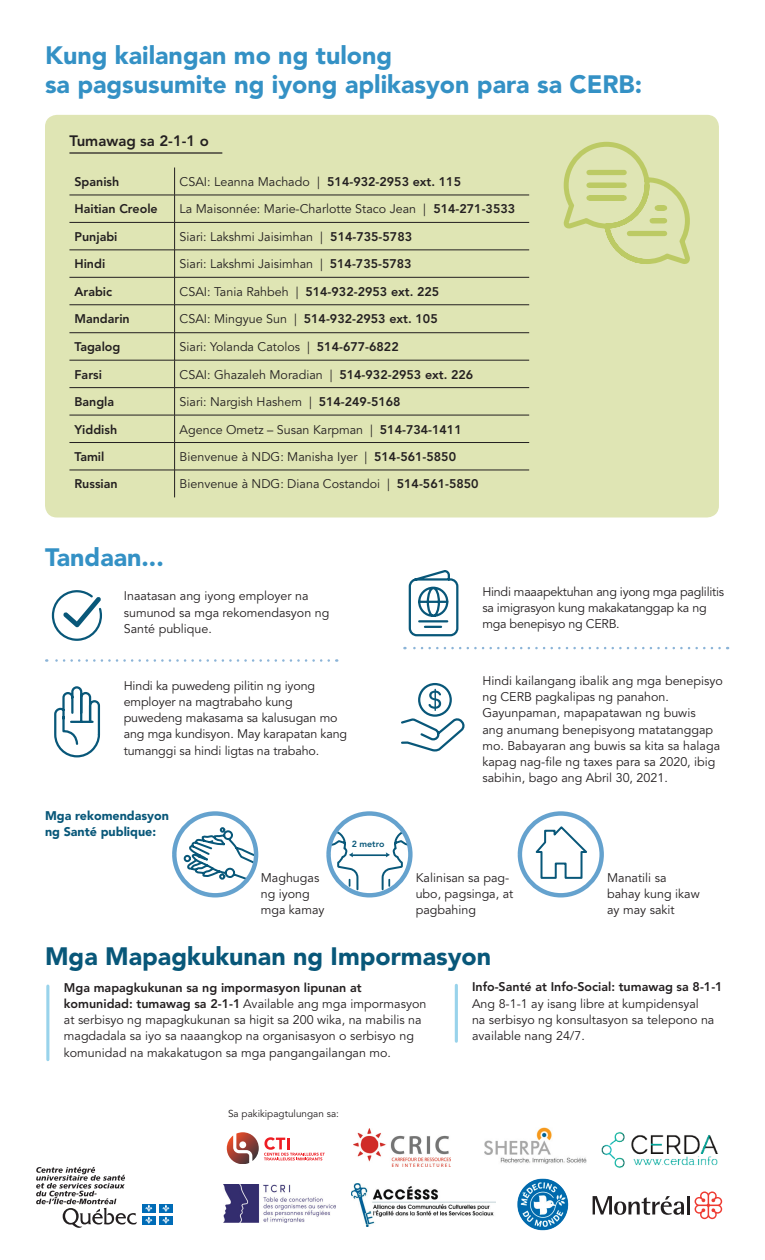
<style>
.page{position:relative;width:765px;height:1260px;background:#fff}
.page>*{position:absolute;margin:0;border:0;box-sizing:border-box;transform-origin:0 0}
.t1{font:900 25px/28.8px "Avenir LT Std";color:#3491c5}
.t2{font:900 25px "Avenir LT Std";color:#085779}
.t3{font:800 15px "Avenir LT Std";color:#231f20}
.t4{font:12.5px/16.2px "Avenir LT Std";color:#231f20}
.t5{font:800 12.5px "Avenir LT Std";color:#231f20}
.t6{font:12.5px/16.2px "Avenir LT Std";letter-spacing:-.02em;color:#231f20}
.t7{font:900 12.5px/16.2px "Avenir LT Std";color:#085779}
.t8{font:10px "Avenir LT Std";color:#231f20}
.t9{font:800 8.88px "Avenir LT Std";color:#085779}
.s1{font-weight:800}
.s2{font-weight:400}
</style>
<div class="page">
<svg style="left:46px;top:811px;width:558px;height:250px"></svg>
<div style="left:45px;top:115px;width:674px;height:403px;background:#dfe5b4;border-radius:12px"></div>
<hr style="left:175px;top:195px;width:354px;height:1px;background:#231f20">
<hr style="left:175px;top:222px;width:354px;height:1px;background:#231f20">
<hr style="left:175px;top:250px;width:354px;height:1px;background:#231f20">
<hr style="left:175px;top:277px;width:354px;height:1px;background:#231f20">
<hr style="left:175px;top:305px;width:354px;height:1px;background:#231f20">
<hr style="left:175px;top:333px;width:354px;height:1px;background:#231f20">
<hr style="left:175px;top:360px;width:354px;height:1px;background:#231f20">
<hr style="left:175px;top:387px;width:354px;height:1px;background:#231f20">
<hr style="left:175px;top:415px;width:354px;height:1px;background:#231f20">
<hr style="left:175px;top:442px;width:354px;height:1px;background:#231f20">
<hr style="left:175px;top:470px;width:354px;height:1px;background:#231f20">
<svg style="left:404px;top:647px;width:316px;height:2px"></svg>
<hr style="left:46px;top:986px;width:3px;height:74px;background:#99d3eb">
<hr style="left:455px;top:985px;width:3px;height:56px;background:#99d3eb">
<svg style="left:563px;top:141px;width:127px;height:123px"></svg>
<svg style="left:408px;top:570px;width:51px;height:67px"></svg>
<div style="left:518px;top:811px;width:86px;height:86px;border:4px solid #65a2ce;border-radius:50%"></div>
<svg style="left:532px;top:824px;width:59px;height:56px"></svg>
<svg style="left:183px;top:826px;width:75px;height:55px"></svg>
<div style="left:172px;top:811px;width:86px;height:86px;border:4px solid #65a2ce;border-radius:50%"></div>
<svg style="left:328px;top:828px;width:83px;height:63px"></svg>
<div style="left:326px;top:811px;width:87px;height:86px;border:4px solid #65a2ce;border-radius:50%"></div>
<svg style="left:401px;top:683px;width:64px;height:69px"></svg>
<svg style="left:46px;top:168px;width:283px;height:590px"></svg>
<hr style="left:69px;top:152px;width:153px;height:2px;background:#231f20">
<img style="left:601px;top:1132px;width:117px;height:36px">
<svg style="left:36px;top:1167px;width:101px;height:61px"></svg>
<div style="left:142px;top:1204px;width:13px;height:8px;background:#006cb7"></div>
<div style="left:159px;top:1204px;width:14px;height:8px;background:#006cb7"></div>
<div style="left:142px;top:1216px;width:13px;height:8px;background:#006cb7"></div>
<svg style="left:145px;top:1205px;width:7px;height:19px"></svg>
<div style="left:159px;top:1216px;width:14px;height:8px;background:#006cb7"></div>
<svg style="left:162px;top:1205px;width:7px;height:19px"></svg>
<img style="left:485px;top:1127px;width:101px;height:37px">
<img style="left:353px;top:1129px;width:97px;height:38px">
<svg style="left:227px;top:1132px;width:98px;height:32px"></svg>
<svg style="left:593px;top:1196px;width:91px;height:19px"></svg>
<hr style="left:687px;top:1196px;width:3px;height:19px;background:#231f20">
<svg style="left:695px;top:1191px;width:27px;height:28px"></svg>
<img style="left:223px;top:1185px;width:113px;height:37px">
<img style="left:351px;top:1183px;width:144px;height:44px">
<img style="left:517px;top:1178px;width:52px;height:53px">
<h1 class="t1" style="left:45px;top:41px;width:599px">Kung kailangan mo ng tulong<br>sa pagsusumite ng iyong aplikasyon para sa CERB:</h1>
<p class="t3" style="left:69px;top:132px;width:141px">Tumawag sa 2-1-1 o</p>
<p class="t5" style="left:74px;top:174px;width:46px">Spanish</p>
<p class="t4" style="left:180px;top:174px;width:283px">CSAI: Leanna Machado | <span class="s1">514-932-2953 ext. 115</span></p>
<p class="t5" style="left:74px;top:202px;width:85px">Haitian Creole</p>
<p class="t4" style="left:180px;top:201px;width:337px">La Maisonnée: Marie-Charlotte Staco Jean | <span class="s1">514-271-3533</span></p>
<p class="t5" style="left:74px;top:229px;width:45px">Punjabi</p>
<p class="t4" style="left:180px;top:229px;width:234px">Siari: Lakshmi Jaisimhan | <span class="s1">514-735-5783</span></p>
<p class="t5" style="left:74px;top:257px;width:32px">Hindi</p>
<p class="t4" style="left:180px;top:256px;width:234px">Siari: Lakshmi Jaisimhan | <span class="s1">514-735-5783</span></p>
<p class="t5" style="left:74px;top:284px;width:39px">Arabic</p>
<p class="t5" style="left:180px;top:284px;width:261px"><span class="s2">CSAI: Tania Rahbeh |</span> 514-932-2953 ext. 225</p>
<p class="t5" style="left:74px;top:312px;width:57px">Mandarin</p>
<p class="t5" style="left:180px;top:312px;width:260px"><span class="s2">CSAI: Mingyue Sun |</span> 514-932-2953 ext. 105</p>
<p class="t5" style="left:74px;top:339px;width:47px">Tagalog</p>
<p class="t4" style="left:180px;top:339px;width:221px">Siari: Yolanda Catolos | <span class="s1">514-677-6822</span></p>
<p class="t5" style="left:74px;top:367px;width:29px">Farsi</p>
<p class="t4" style="left:180px;top:367px;width:295px">CSAI: Ghazaleh Moradian | <span class="s1">514-932-2953 ext. 226</span></p>
<p class="t5" style="left:74px;top:394px;width:41px">Bangla</p>
<p class="t4" style="left:180px;top:394px;width:223px">Siari: Nargish Hashem | <span class="s1">514-249-5168</span></p>
<p class="t5" style="left:74px;top:422px;width:44px">Yiddish</p>
<p class="t4" style="left:180px;top:421px;width:284px">Agence Ometz – Susan Karpman | <span class="s1">514-734-1411</span></p>
<p class="t5" style="left:74px;top:449px;width:32px">Tamil</p>
<p class="t4" style="left:180px;top:449px;width:278px">Bienvenue à NDG: Manisha Iyer | <span class="s1">514-561-5850</span></p>
<p class="t5" style="left:74px;top:477px;width:45px">Russian</p>
<p class="t4" style="left:180px;top:476px;width:301px">Bienvenue à NDG: Diana Costandoi | <span class="s1">514-561-5850</span></p>
<h1 class="t1" style="left:45px;top:543px;width:120px">Tandaan...</h1>
<p class="t4" style="left:124px;top:588px;width:207px">Inaatasan ang iyong employer na sumunod sa mga rekomendasyon ng<br>Santé publique.</p>
<p class="t4" style="left:124px;top:678px;width:225px">Hindi ka puwedeng pilitin ng iyong employer na magtrabaho kung puwedeng makasama sa kalusugan mo ang mga kundisyon. May karapatan kang tumanggi sa hindi ligtas na trabaho.</p>
<p class="t7" style="left:45px;top:807px;width:126px">Mga rekomendasyon ng Santé publique:</p>
<p class="t9" style="left:352px;top:839px;width:34px">2 metro</p>
<p class="t6" style="left:482px;top:584px;width:243px">Hindi maaapektuhan ang iyong mga paglilitis sa imigrasyon kung makakatanggap ka ng mga benepisyo ng CERB.</p>
<p class="t4" style="left:482px;top:673px;width:242px">Hindi kailangang ibalik ang mga benepisyo ng CERB pagkalipas ng panahon.<br>Gayunpaman, mapapatawan ng buwis<br>ang anumang benepisyong matatanggap mo. Babayaran ang buwis sa kita sa halaga kapag nag-file ng taxes para sa 2020, ibig sabihin, bago ang Abril 30, 2021.</p>
<p class="t4" style="left:261px;top:870px;width:65px">Maghugas ng iyong mga kamay</p>
<p class="t4" style="left:416px;top:870px;width:99px">Kalinisan sa pag&shy;ubo, pagsinga, at pagbahing</p>
<p class="t4" style="left:607px;top:870px;width:94px">Manatili sa bahay kung ikaw ay may sakit</p>
<h1 class="t2" style="left:45px;top:941px;width:448px">Mga Mapagkukunan ng Impormasyon</h1>
<p class="t4" style="left:64px;top:980px;width:364px"><span class="s1">Mga mapagkukunan sa ng impormasyon lipunan at komunidad: tumawag sa 2-1-1</span> Available ang mga impormasyon at serbisyo ng mapagkukunan sa higit sa 200 wika, na mabilis na magdadala sa iyo sa naaangkop na organisasyon o serbisyo ng komunidad na makakatugon sa mga pangangailangan mo.</p>
<p class="t5" style="left:472px;top:980px;width:252px">Info-Santé at Info-Social: tumawag sa 8-1-1</p>
<p class="t4" style="left:472px;top:996px;width:244px">Ang 8-1-1 ay isang libre at kumpidensyal na serbisyo ng konsultasyon sa telepono na available nang 24/7.</p>
<p class="t8" style="left:228px;top:1108px;width:112px">Sa pakikipagtulungan sa:</p>
</div>
